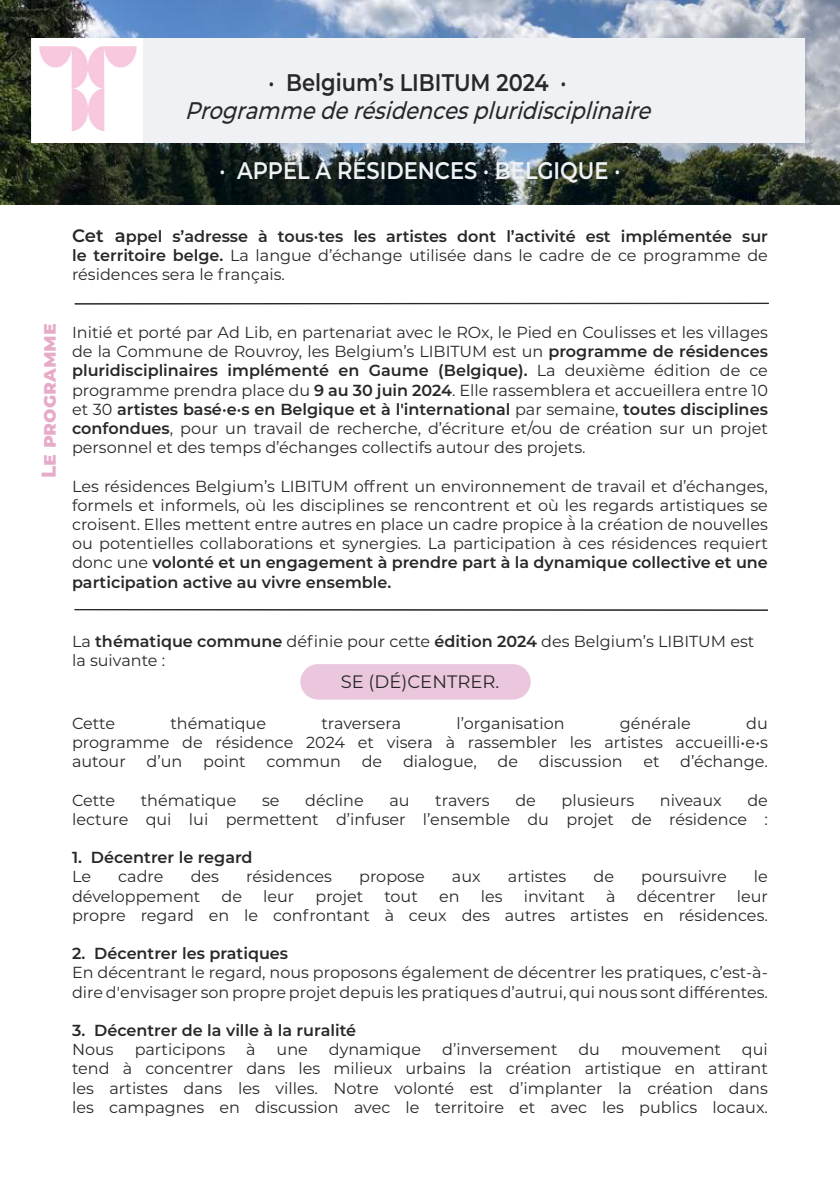
<style>
.page{position:relative;width:840px;height:1191px;background:#fff}
.page>*{position:absolute;margin:0;border:0;box-sizing:border-box;transform-origin:0 0}
.t1{font:italic 500 24px "Montserrat";color:#282828;scale:.87 1}
.t2{font:600 24px "Montserrat";color:#eff1f5;scale:.87 1}
.t3{font:600 24px "Montserrat";color:#282828;scale:.87 1}
.t4{font:800 20px "Montserrat";color:#e7abca}
.t5{font:18px "Montserrat";color:#282828}
.t6{font:16px/19.2px "Montserrat";color:#282828;text-align:justify}
.t7{font:600 16px/19.2px "Montserrat";color:#282828;text-align:justify}
.s1{font-size:18px}
.s2{font-weight:400}
.s3{font-weight:600}
</style>
<div class="page">
<img style="left:0;top:0;width:839px;height:204px">
<div style="left:31px;top:39px;width:773px;height:104px;background:#eff1f5"></div>
<div style="left:300px;top:664px;width:230px;height:35px;background:#eac7dc;border-radius:18px"></div>
<hr style="left:74px;top:609px;width:693px;height:1px;background:#282828">
<hr style="left:75px;top:303px;width:693px;height:1px;background:#282828">
<img style="left:33px;top:38px;width:109px;height:105px">
<h1 class="t3" style="left:268px;top:65px;width:343px">· Belgium’s LIBITUM 2024 ·</h1>
<h1 class="t1" style="left:185px;top:94px;width:545px">Programmederésidencespluridisciplinaire</h1>
<h1 class="t2" style="left:219px;top:153px;width:462px">· APPEL À RÉSIDENCES · BELGIQUE ·</h1>
<p class="t4" style="left:34px;top:478px;width:157px;rotate:-90deg">Le programme</p>
<p class="t7" style="left:72px;top:226px;width:697px"><span class="s1">Cet a</span>ppel s’adresse à tous·tes les artistes dont l’activité est implémentée sur le territoire belge. <span class="s2">La langue d’échange utilisée dans le cadre de ce programme de résidences sera le français.</span></p>
<p class="t6" style="left:72px;top:322px;width:697px">Initié et porté par Ad Lib, en partenariat avec le ROx, le Pied en Coulisses et les villages de la Commune de Rouvroy, les Belgium’s LIBITUM est un <span class="s3">programme de résidences pluridisciplinaires implémenté en Gaume (Belgique).</span> La deuxième édition de ce programme prendra place du <span class="s3">9 au 30 juin 2024</span>. Elle rassemblera et accueillera entre 10 et 30 <span class="s3">artistes basé·e·s en Belgique et à l'international</span> par semaine, <span class="s3">toutes disciplines confondues</span>, pour un travail de recherche, d’écriture et/ou de création sur un projet personnel et des temps d’échanges collectifs autour des projets.</p>
<p class="t6" style="left:72px;top:476px;width:697px">Les résidences Belgium’s LIBITUM offrent un environnement de travail et d’échanges, formels et informels, où les disciplines se rencontrent et où les regards artistiques se croisent. Elles mettent entre autres en place un cadre propice à̀la création de nouvelles ou potentielles collaborations et synergies. La participation à ces résidences requiert donc une <span class="s3">volonté et un engagement à prendre part à la dynamique collective et une participation active au vivre ensemble.</span></p>
<p class="t6" style="left:72px;top:631px;width:683px">La <span class="s3">thématique commune</span> définie pour cette <span class="s3">édition 2024</span> des Belgium’s LIBITUM est la suivante :</p>
<p class="t5" style="left:340px;top:669px;width:160px">SE (DÉ)CENTRER.</p>
<p class="t6" style="left:72px;top:713px;width:44px">Cette</p>
<p class="t6" style="left:170px;top:713px;width:97px">thématique</p>
<p class="t6" style="left:321px;top:713px;width:81px">traversera</p>
<p class="t6" style="left:456px;top:713px;width:109px">l’organisation</p>
<p class="t6" style="left:619px;top:713px;width:72px">générale</p>
<p class="t6" style="left:72px;top:713px;width:697px;text-indent:673px">du programme de résidence 2024 et visera à rassembler les artistes accueilli•e•s autour</p>
<p class="t6" style="left:146px;top:751px;width:37px">d’un</p>
<p class="t6" style="left:203px;top:751px;width:44px">point</p>
<p class="t6" style="left:266px;top:751px;width:76px">commun</p>
<p class="t6" style="left:361px;top:751px;width:22px">de</p>
<p class="t6" style="left:403px;top:751px;width:75px">dialogue,</p>
<p class="t6" style="left:497px;top:751px;width:22px">de</p>
<p class="t6" style="left:538px;top:751px;width:85px">discussion</p>
<p class="t6" style="left:643px;top:751px;width:18px">et</p>
<p class="t6" style="left:680px;top:751px;width:89px">d’échange.</p>
<p class="t6" style="left:72px;top:789px;width:697px;text-align:right">de<br>lecture qui lui permettent d’infuser l’ensemble du projet de résidence :</p>
<p class="t7" style="left:72px;top:847px;width:182px">1. Décentrer le regard</p>
<p class="t6" style="left:72px;top:866px;width:20px">Le</p>
<p class="t6" style="left:118px;top:866px;width:47px">cadre</p>
<p class="t6" style="left:190px;top:866px;width:30px">des</p>
<p class="t6" style="left:246px;top:866px;width:87px">résidences</p>
<p class="t6" style="left:359px;top:866px;width:67px">propose</p>
<p class="t6" style="left:451px;top:866px;width:30px">aux</p>
<p class="t6" style="left:507px;top:866px;width:60px">artistes</p>
<p class="t6" style="left:593px;top:866px;width:22px">de</p>
<p class="t6" style="left:641px;top:866px;width:87px">poursuivre</p>
<p class="t6" style="left:753px;top:866px;width:15px">le</p>
<p class="t6" style="left:72px;top:885px;width:130px">développement</p>
<p class="t6" style="left:221px;top:885px;width:22px">de</p>
<p class="t6" style="left:263px;top:885px;width:33px">leur</p>
<p class="t6" style="left:315px;top:885px;width:49px">projet</p>
<p class="t6" style="left:384px;top:885px;width:35px">tout</p>
<p class="t6" style="left:439px;top:885px;width:22px">en</p>
<p class="t6" style="left:480px;top:885px;width:23px">les</p>
<p class="t6" style="left:523px;top:885px;width:63px">invitant</p>
<p class="t6" style="left:606px;top:885px;width:11px">à</p>
<p class="t6" style="left:636px;top:885px;width:80px">décentrer</p>
<p class="t6" style="left:72px;top:789px;width:44px">Cette</p>
<p class="t6" style="left:141px;top:789px;width:97px">thématique</p>
<p class="t6" style="left:262px;top:789px;width:19px">se</p>
<p class="t6" style="left:305px;top:789px;width:60px">décline</p>
<p class="t6" style="left:389px;top:789px;width:22px">au</p>
<p class="t6" style="left:435px;top:789px;width:56px">travers</p>
<p class="t6" style="left:515px;top:789px;width:22px">de</p>
<p class="t6" style="left:561px;top:789px;width:74px">plusieurs</p>
<p class="t6" style="left:659px;top:789px;width:63px">niveaux</p>
<p class="t6" style="left:72px;top:885px;width:697px;text-align:right">leur<br>propre regard en le confrontant à ceux des autres artistes en résidences.</p>
<p class="t7" style="left:72px;top:943px;width:217px">2. Décentrer les pratiques</p>
<p class="t6" style="left:72px;top:962px;width:697px">En décentrant le regard, nous proposons également de décentrer les pratiques, c’est-à&shy;dire d'envisager son propre projet depuis les pratiques d’autrui, qui nous sont différentes.</p>
<p class="t7" style="left:72px;top:1020px;width:285px">3. Décentrer de la ville à la ruralité</p>
<p class="t6" style="left:72px;top:1039px;width:43px">Nous</p>
<p class="t6" style="left:135px;top:1039px;width:92px">participons</p>
<p class="t6" style="left:246px;top:1039px;width:11px">à</p>
<p class="t6" style="left:276px;top:1039px;width:33px">une</p>
<p class="t6" style="left:328px;top:1039px;width:94px">dynamique</p>
<p class="t6" style="left:442px;top:1039px;width:117px">d’inversement</p>
<p class="t6" style="left:578px;top:1039px;width:23px">du</p>
<p class="t6" style="left:620px;top:1039px;width:101px">mouvement</p>
<p class="t6" style="left:72px;top:1039px;width:697px;text-indent:669px">qui tend à concentrer dans les milieux urbains la création artistique en attirant les artistes dans les villes. Notre volonté est d’implanter la création dans les campagnes en discussion avec le territoire et avec les publics locaux.</p>
</div>
